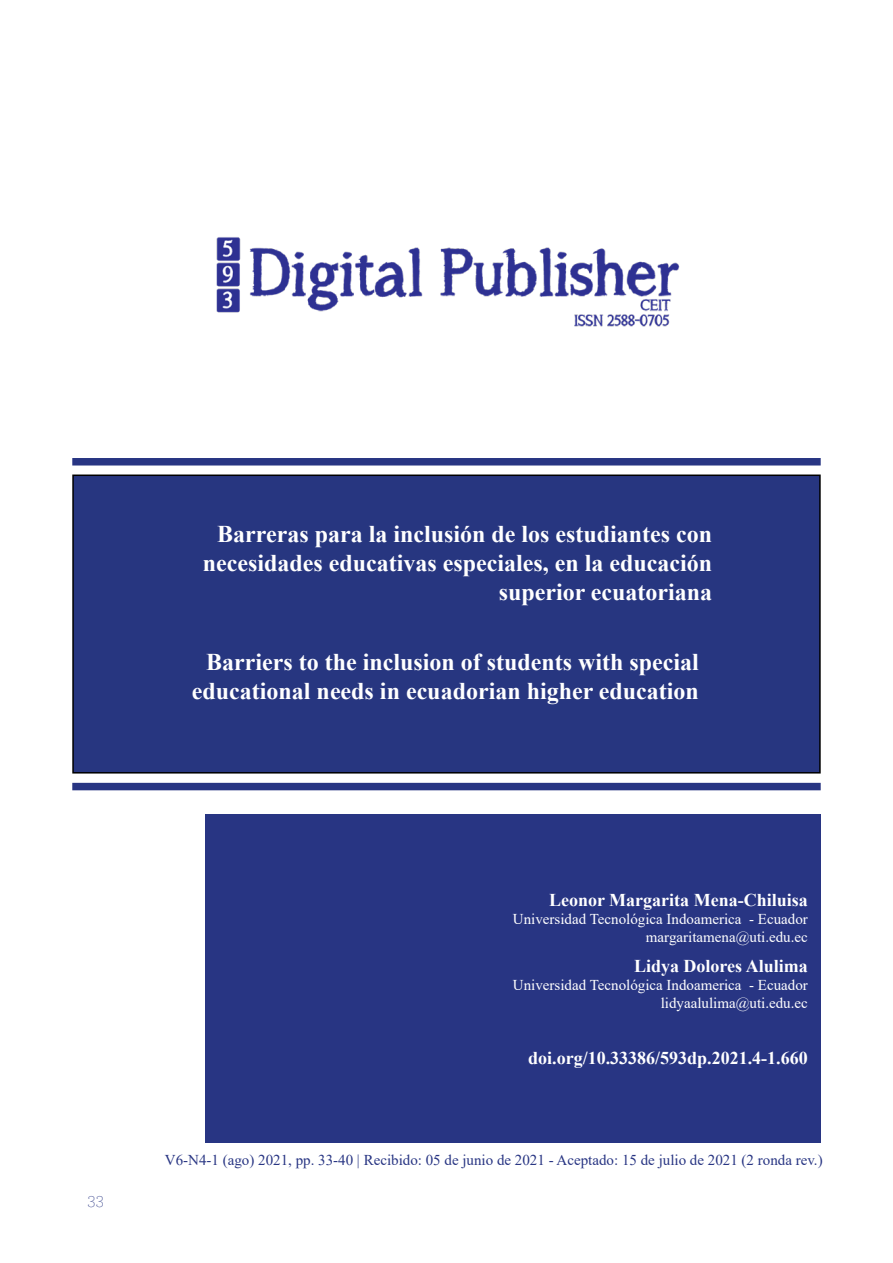
<style>
.page{position:relative;width:893px;height:1263px;background:#fff}
.page>*{position:absolute;margin:0;border:0;box-sizing:border-box;transform-origin:0 0}
.t1{font:700 24px/28.8px "Times New Roman";color:#fff;text-align:right}
.t2{font:700 18px "Times New Roman";color:#fff}
.t3{font:200 18px "Archer";color:#283583}
.t4{font:15px/18px "Times New Roman";color:#fff;text-align:right}
.t5{font:15px "Times New Roman";color:#283583}
</style>
<div class="page">
<img style="left:216px;top:237px;width:464px;height:90px">
<div style="left:72px;top:458px;width:749px;height:7px;background:#283583"></div>
<div style="left:72px;top:783px;width:749px;height:7px;background:#283583"></div>
<div style="left:73px;top:475px;width:747px;height:298px;background:#273680"></div>
<div style="left:72px;top:474px;width:749px;height:299px;border:2px solid #000"></div>
<div style="left:205px;top:815px;width:615px;height:328px;background:#283583"></div>
<p class="t1" style="left:203px;top:519px;width:511px">Barreras para la inclusión de los estudiantes con necesidades educativas especiales, en la educación superior ecuatoriana</p>
<p class="t1" style="left:192px;top:647px;width:508px;text-align:center">Barriers to the inclusion of students with special educational needs in ecuadorian higher education</p>
<p class="t3" style="left:87px;top:1188px;width:18px">33</p>
<p class="t2" style="left:549px;top:887px;width:260px">Leonor Margarita Mena-Chiluisa</p>
<p class="t4" style="left:513px;top:909px;width:296px">Universidad Tecnológica Indoamerica - Ecuador margaritamena@uti.edu.ec</p>
<p class="t2" style="left:634px;top:953px;width:175px">Lidya Dolores Alulima</p>
<p class="t4" style="left:513px;top:975px;width:296px">Universidad Tecnológica Indoamerica - Ecuador lidyaalulima@uti.edu.ec</p>
<p class="t2" style="left:528px;top:1045px;width:281px">doi.org/10.33386/593dp.2021.4-1.660</p>
<p class="t5" style="left:165px;top:1149px;width:659px">V6-N4-1 (ago) 2021, pp. 33-40 | Recibido: 05 de junio de 2021 - Aceptado: 15 de julio de 2021 (2 ronda rev.)</p>
</div>
